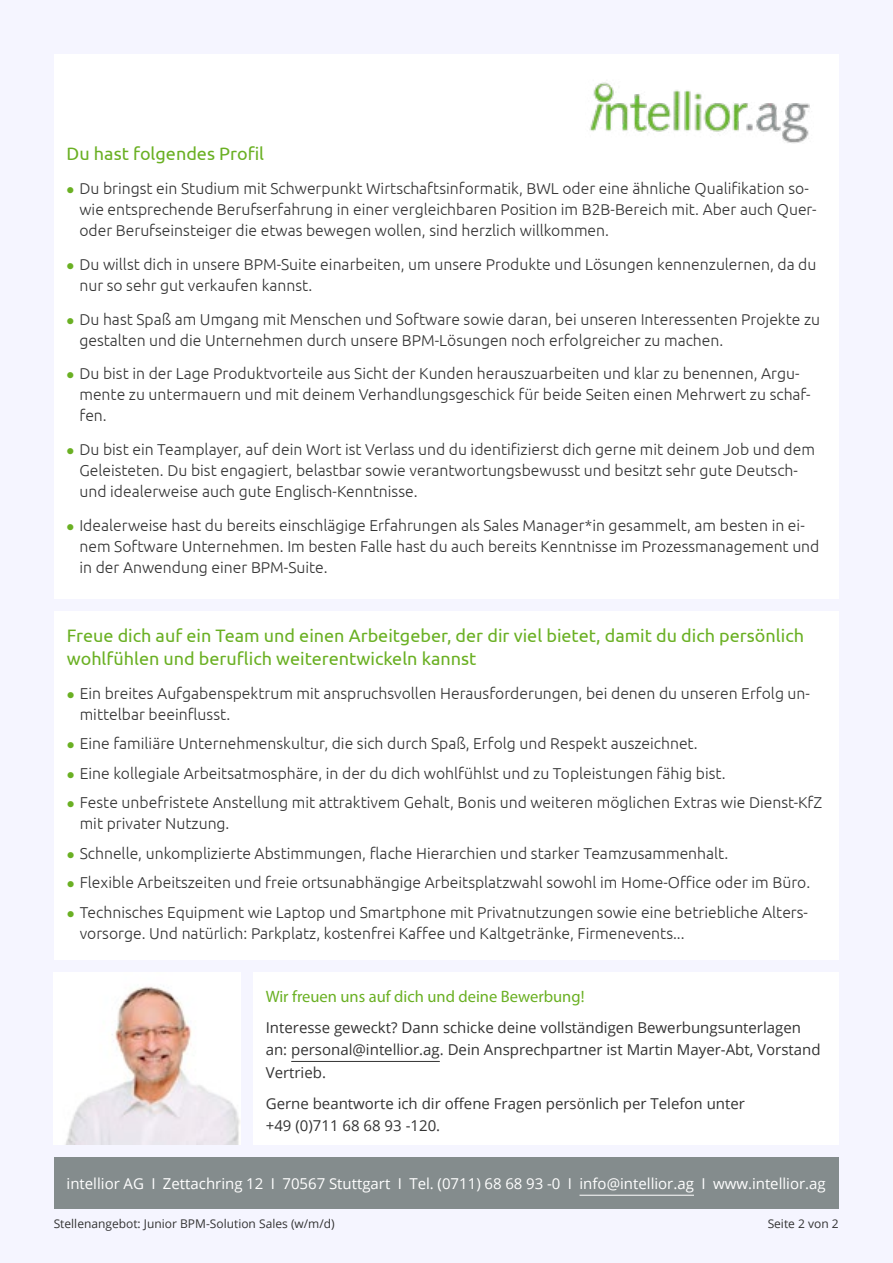
<style>
.page{position:relative;width:893px;height:1263px;background:#f5f5ff}
.page>*{position:absolute;margin:0;border:0;box-sizing:border-box;transform-origin:0 0}
.t1{font:18px/22.5px "Ubuntu";color:#6ab023}
.t2{font:16.5px "Myriad Pro";color:#6ab023}
.t3{font:300 15.75px/21px "Ubuntu";color:#333}
.t4{font:15px/22.5px "Open Sans";color:#333}
.t5{font:15px "Open Sans";color:#fff}
.t6{font:12px "Open Sans";color:#333}
</style>
<div class="page">
<div style="left:54px;top:1158px;width:785px;height:51px;background:#848c8d"></div>
<hr style="left:579px;top:1195px;width:115px;height:1px;background:#fff">
<div style="left:54px;top:611px;width:785px;height:349px;background:#fff"></div>
<div style="left:54px;top:54px;width:785px;height:544px;background:#fff"></div>
<div style="left:253px;top:972px;width:586px;height:173px;background:#fff"></div>
<hr style="left:291px;top:1061px;width:149px;height:1px;background:#333">
<img style="left:589px;top:82px;width:221px;height:61px">
<img style="left:65px;top:986px;width:175px;height:159px">
<p class="t1" style="left:67px;top:142px;width:199px">Du hast folgendes Profil</p>
<p class="t3" style="left:79px;top:178px;width:739px">Du bringst ein Studium mit Schwerpunkt Wirtschaftsinformatik, BWL oder eine ähnliche Qualifikation so&shy;wie entsprechende Berufserfahrung in einer vergleichbaren Position im B2B-Bereich mit. Aber auch Quer&shy;oder Berufseinsteiger die etwas bewegen wollen, sind herzlich willkommen.</p>
<p class="t3" style="left:79px;top:253px;width:738px">Du willst dich in unsere BPM-Suite einarbeiten, um unsere Produkte und Lösungen kennenzulernen, da du nur so sehr gut verkaufen kannst.</p>
<p class="t3" style="left:79px;top:308px;width:742px">Du hast Spaß am Umgang mit Menschen und Software sowie daran, bei unseren Interessenten Projekte zu gestalten und die Unternehmen durch unsere BPM-Lösungen noch erfolgreicher zu machen.</p>
<p class="t3" style="left:79px;top:363px;width:733px">Du bist in der Lage Produktvorteile aus Sicht der Kunden herauszuarbeiten und klar zu benennen, Argu&shy;mente zu untermauern und mit deinem Verhandlungsgeschick für beide Seiten einen Mehrwert zu schaf&shy;fen.</p>
<p class="t3" style="left:79px;top:439px;width:737px">Du bist ein Teamplayer, auf dein Wort ist Verlass und du identifizierst dich gerne mit deinem Job und dem<br>Geleisteten. Du bist engagiert, belastbar sowie verantwortungsbewusst und besitzt sehr gute Deutsch&shy;und idealerweise auch gute Englisch-Kenntnisse.</p>
<p class="t3" style="left:79px;top:514px;width:741px">Idealerweise hast du bereits einschlägige Erfahrungen als Sales Manager*in gesammelt, am besten in ei&shy;nem Software Unternehmen. Im besten Falle hast du auch bereits Kenntnisse im Prozessmanagement und in der Anwendung einer BPM-Suite.</p>
<p class="t1" style="left:67px;top:624px;width:738px">Freue dich auf ein Team und einen Arbeitgeber, der dir viel bietet, damit du dich persönlich wohlfühlen und beruflich weiterentwickeln kannst</p>
<p class="t3" style="left:80px;top:682px;width:732px">Ein breites Aufgabenspektrum mit anspruchsvollen Herausforderungen, bei denen du unseren Erfolg un&shy;mittelbar beeinflusst.</p>
<p class="t3" style="left:80px;top:728px;width:744px;line-height:29.5px">Eine familiäre Unternehmenskultur, die sich durch Spaß, Erfolg und Respekt auszeichnet.<br>Eine kollegiale Arbeitsatmosphäre, in der du dich wohlfühlst und zu Topleistungen fähig bist.<br>Feste unbefristete Anstellung mit attraktivem Gehalt, Bonis und weiteren möglichen Extras wie Dienst-KfZ</p>
<p class="t3" style="left:80px;top:808px;width:732px;line-height:29.5px">mit privater Nutzung.<br>Schnelle, unkomplizierte Abstimmungen, flache Hierarchien und starker Teamzusammenhalt.<br>Flexible Arbeitszeiten und freie ortsunabhängige Arbeitsplatzwahl sowohl im Home-Office oder im Büro.<br>Technisches Equipment wie Laptop und Smartphone mit Privatnutzungen sowie eine betriebliche Alters-</p>
<p class="t3" style="left:80px;top:922px;width:606px">vorsorge. Und natürlich: Parkplatz, kostenfrei Kaffee und Kaltgetränke, Firmenevents...</p>
<p class="t2" style="left:266px;top:986px;width:320px">Wir freuen uns auf dich und deine Bewerbung!</p>
<p class="t4" style="left:266px;top:1016px;width:556px">Interesse geweckt? Dann schicke deine vollständigen Bewerbungsunterlagen an: personal@intellior.ag. Dein Ansprechpartner ist Martin Mayer-Abt, Vorstand<br>Vertrieb.</p>
<p class="t4" style="left:266px;top:1092px;width:481px">Gerne beantworte ich dir offene Fragen persönlich per Telefon unter +49 (0)711 68 68 93 -120.</p>
<p class="t5" style="left:67px;top:1173px;width:761px">intellior AG I Zettachring 12 I 70567 Stuttgart I Tel. (0711) 68 68 93 -0 I info@intellior.ag I www.intellior.ag</p>
<p class="t6" style="left:54px;top:1215px;width:283px">Stellenangebot: Junior BPM-Solution Sales (w/m/d)</p>
<p class="t6" style="left:768px;top:1215px;width:73px">Seite 2 von 2</p>
</div>
